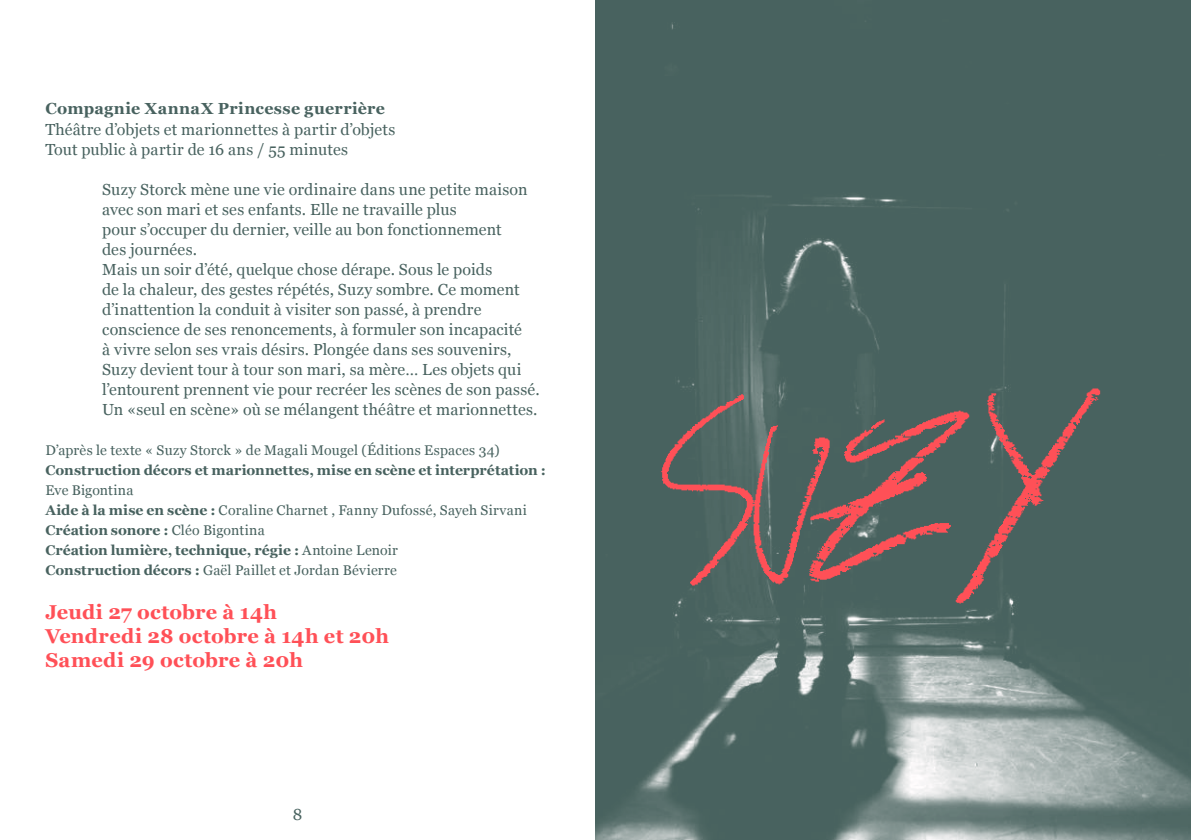
<style>
.page{position:relative;width:1191px;height:840px;background:#fff}
.page>*{position:absolute;margin:0;border:0;box-sizing:border-box;transform-origin:0 0}
.t1{font:700 20px/24px "Georgia";letter-spacing:.01em;color:#ff5057}
.t2{font:16px/20px "Georgia";letter-spacing:.01em;color:#48625f}
.t3{font:700 16px "Georgia";letter-spacing:.025em;color:#48625f}
.t4{font:14px/20px "Georgia";letter-spacing:.02em;color:#48625f}
.t5{font:700 14px "Georgia";letter-spacing:.005em;color:#48625f}
.s1{font-weight:700}
</style>
<div class="page">
<img style="left:595px;top:0;width:596px;height:839px">
<img style="left:641px;top:327px;width:488px;height:319px">
<p class="t3" style="left:45px;top:97px;width:341px">Compagnie XannaX Princesse guerrière</p>
<p class="t2" style="left:45px;top:118px;width:351px">Théâtre d’objets et marionnettes à partir d’objets<br>Tout public à partir de 16 ans / 55 minutes</p>
<p class="t2" style="left:102px;top:178px;width:439px">Suzy Storck mène une vie ordinaire dans une petite maison avec son mari et ses enfants. Elle ne travaille plus<br>pour s’occuper du dernier, veille au bon fonctionnement<br>des journées.<br>Mais un soir d’été, quelque chose dérape. Sous le poids<br>de la chaleur, des gestes répétés, Suzy sombre. Ce moment d’inattention la conduit à visiter son passé, à prendre conscience de ses renoncements, à formuler son incapacité<br>à vivre selon ses vrais désirs. Plongée dans ses souvenirs, Suzy devient tour à tour son mari, sa mère… Les objets qui l’entourent prennent vie pour recréer les scènes de son passé.<br>Un «seul en scène» où se mélangent théâtre et marionnettes.</p>
<p class="t4" style="left:45px;top:439px;width:456px">D’après le texte « Suzy Storck » de Magali Mougel (Éditions Espaces 34)</p>
<p class="t5" style="left:45px;top:459px;width:502px">Construction décors et marionnettes, mise en scène et interprétation :</p>
<p class="t4" style="left:45px;top:479px;width:483px">Eve Bigontina<br><span class="s1">Aide à la mise en scène :</span> Coraline Charnet , Fanny Dufossé, Sayeh Sirvani <span class="s1">Création sonore :</span> Cléo Bigontina<br><span class="s1">Création lumière, technique, régie :</span> Antoine Lenoir<br><span class="s1">Construction décors :</span> Gaël Paillet et Jordan Bévierre</p>
<p class="t1" style="left:45px;top:598px;width:345px">Jeudi 27 octobre à 14h<br>Vendredi 28 octobre à 14h et 20h<br>Samedi 29 octobre à 20h</p>
<p class="t2" style="left:293px;top:803px;width:11px">8</p>
</div>
